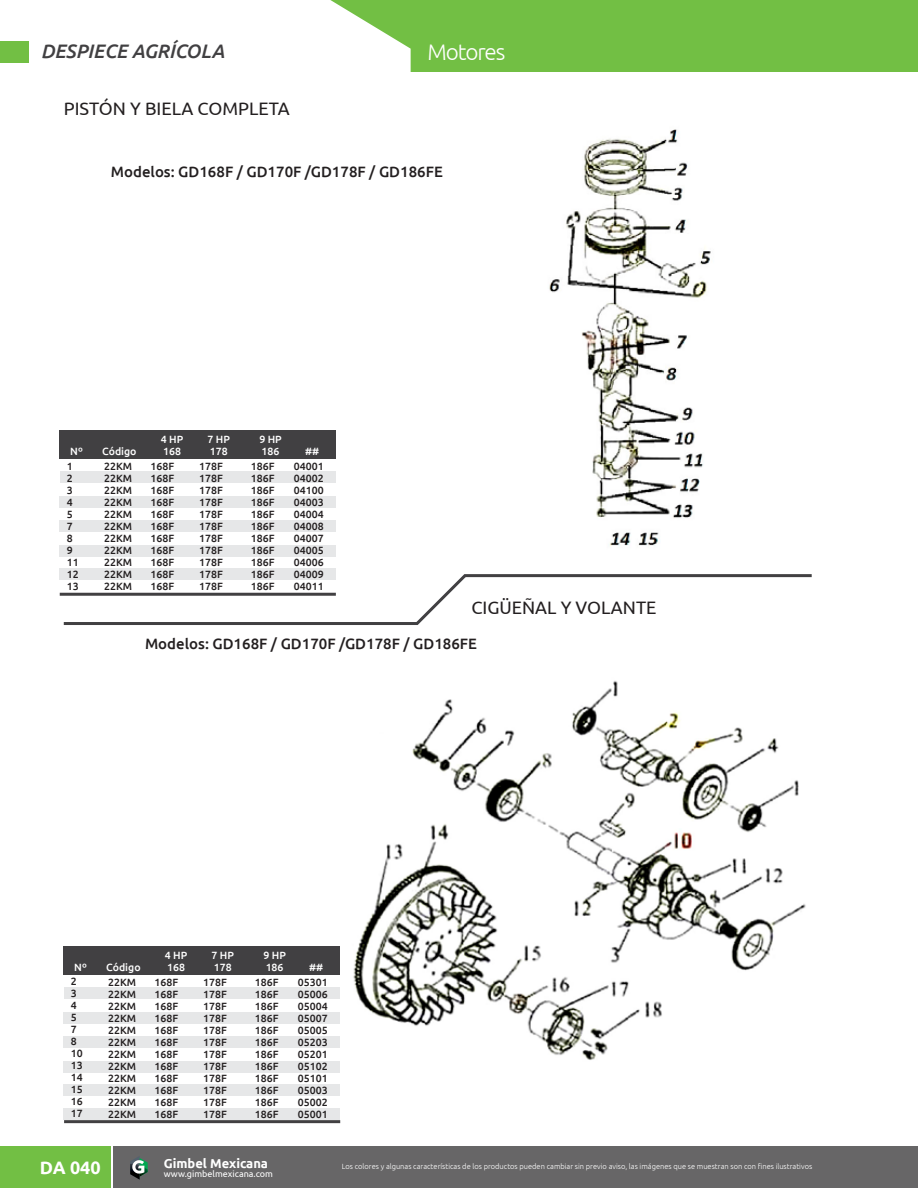
<style>
.page{position:relative;width:918px;height:1188px;background:#fff}
.page>*{position:absolute;margin:0;border:0;box-sizing:border-box;transform-origin:0 0}
.t1{font:300 22.5px "Ubuntu";letter-spacing:-.05em;color:#fff}
.t2{font:italic 500 19.5px "Ubuntu";color:#414042}
.t3{font:18px "Ubuntu";color:#231f20}
.t4{font:700 18px "Ubuntu";color:#fff}
.t5{font:500 15px "Ubuntu";color:#231f20}
.t6{font:700 12.9px "Ubuntu";color:#fff}
.t7{font:500 10.5px/12px "Ubuntu";color:#231f20;text-align:justify}
.t8{font:500 10.5px "Ubuntu";color:#fff}
.t9{font:9px "Ubuntu";color:#fff}
.t10{font:300 7.5px "Ubuntu";color:#fff}
</style>
<div class="page">
<div style="left:0;top:1146px;width:111px;height:42px;background:#72bf44"></div>
<div style="left:113px;top:1146px;width:804px;height:42px;background:#676667"></div>
<svg style="left:130px;top:1156px;width:18px;height:24px"></svg>
<div style="left:0;top:0;width:917px;height:72px;background:#72bf44"></div>
<svg style="left:0;top:0;width:411px;height:72px"></svg>
<div style="left:0;top:41px;width:28px;height:21px;background:#72bf44"></div>
<img style="left:549px;top:129px;width:162px;height:418px">
<img style="left:353px;top:681px;width:453px;height:379px">
<div style="left:60px;top:520px;width:276px;height:12px;background:#e6e7e8"></div>
<div style="left:64px;top:1036px;width:276px;height:12px;background:#e6e7e8"></div>
<div style="left:60px;top:496px;width:276px;height:12px;background:#e6e7e8"></div>
<div style="left:64px;top:1012px;width:276px;height:12px;background:#e6e7e8"></div>
<div style="left:60px;top:568px;width:276px;height:12px;background:#e6e7e8"></div>
<div style="left:64px;top:1084px;width:276px;height:11px;background:#e6e7e8"></div>
<div style="left:64px;top:1108px;width:276px;height:12px;background:#e6e7e8"></div>
<div style="left:60px;top:472px;width:276px;height:11px;background:#e6e7e8"></div>
<div style="left:64px;top:987px;width:276px;height:12px;background:#e6e7e8"></div>
<div style="left:60px;top:545px;width:276px;height:12px;background:#e6e7e8"></div>
<div style="left:64px;top:1061px;width:276px;height:12px;background:#e6e7e8"></div>
<svg style="left:61px;top:574px;width:751px;height:51px"></svg>
<div style="left:60px;top:430px;width:276px;height:29px;background:#414042"></div>
<div style="left:64px;top:946px;width:276px;height:29px;background:#414042"></div>
<hr style="left:60px;top:593px;width:276px;height:3px;background:#414042">
<hr style="left:64px;top:1120px;width:276px;height:3px;background:#414042">
<h2 class="t2" style="left:41px;top:39px;width:185px">DESPIECE AGRÍCOLA</h2>
<h1 class="t1" style="left:428px;top:39px;width:79px">Motores</h1>
<h3 class="t3" style="left:64px;top:98px;width:227px">PISTÓN Y BIELA COMPLETA</h3>
<h3 class="t5" style="left:111px;top:162px;width:333px">Modelos: GD168F / GD170F /GD178F / GD186FE</h3>
<p class="t8" style="left:70px;top:445px;width:14px">Nº</p>
<p class="t7" style="left:67px;top:459px;width:13px;text-align:left">1<br>2<br>3<br>4<br>5<br>7<br>8<br>9<br>11<br>12<br>13</p>
<p class="t8" style="left:102px;top:445px;width:36px">Código</p>
<p class="t7" style="left:104px;top:459px;width:30px">22KM 22KM 22KM 22KM 22KM 22KM 22KM 22KM 22KM 22KM 22KM</p>
<p class="t8" style="left:161px;top:433px;width:24px">4 HP</p>
<p class="t8" style="left:208px;top:433px;width:24px">7 HP</p>
<p class="t8" style="left:259px;top:433px;width:24px">9 HP</p>
<p class="t8" style="left:163px;top:445px;width:19px">168</p>
<p class="t8" style="left:210px;top:445px;width:19px">178</p>
<p class="t8" style="left:262px;top:445px;width:19px">186</p>
<p class="t8" style="left:305px;top:445px;width:16px">##</p>
<p class="t7" style="left:151px;top:459px;width:25px">168F 168F 168F 168F 168F 168F 168F 168F 168F 168F 168F</p>
<p class="t7" style="left:199px;top:460px;width:25px">178F 178F 178F 178F 178F 178F 178F 178F 178F 178F 178F</p>
<p class="t7" style="left:251px;top:460px;width:25px">186F 186F 186F 186F 186F 186F 186F 186F 186F 186F 186F</p>
<p class="t7" style="left:294px;top:460px;width:31px">04001<br>04002<br>04100<br>04003<br>04004<br>04008<br>04007<br>04005<br>04006<br>04009<br>04011</p>
<h3 class="t3" style="left:471px;top:596px;width:187px">CIGÜEÑAL Y VOLANTE</h3>
<h3 class="t5" style="left:145px;top:634px;width:333px">Modelos: GD168F / GD170F /GD178F / GD186FE</h3>
<p class="t8" style="left:74px;top:961px;width:14px">Nº</p>
<p class="t7" style="left:71px;top:975px;width:13px;text-align:left">2<br>3<br>4<br>5<br>7<br>8<br>10<br>13<br>14<br>15<br>16<br>17</p>
<p class="t8" style="left:106px;top:961px;width:36px">Código</p>
<p class="t7" style="left:108px;top:975px;width:30px">22KM 22KM 22KM 22KM 22KM 22KM 22KM 22KM 22KM 22KM 22KM 22KM</p>
<p class="t8" style="left:165px;top:949px;width:24px">4 HP</p>
<p class="t8" style="left:167px;top:961px;width:19px">168</p>
<p class="t7" style="left:155px;top:975px;width:25px">168F 168F 168F 168F 168F 168F 168F 168F 168F 168F 168F 168F</p>
<p class="t8" style="left:212px;top:949px;width:24px">7 HP</p>
<p class="t8" style="left:214px;top:961px;width:19px">178</p>
<p class="t7" style="left:203px;top:975px;width:25px">178F 178F 178F 178F 178F 178F 178F 178F 178F 178F 178F 178F</p>
<p class="t8" style="left:263px;top:949px;width:24px">9 HP</p>
<p class="t8" style="left:266px;top:961px;width:19px">186</p>
<p class="t7" style="left:255px;top:975px;width:25px">186F 186F 186F 186F 186F 186F 186F 186F 186F 186F 186F 186F</p>
<p class="t8" style="left:309px;top:961px;width:16px">##</p>
<p class="t7" style="left:298px;top:976px;width:31px">05301<br>05006<br>05004<br>05007<br>05005<br>05203<br>05201<br>05102<br>05101<br>05003<br>05002<br>05001</p>
<h3 class="t4" style="left:40px;top:1157px;width:62px">DA 040</h3>
<p class="t6" style="left:164px;top:1155px;width:106px">Gimbel Mexicana</p>
<p class="t9" style="left:164px;top:1169px;width:111px">www.gimbelmexicana.com</p>
<p class="t10" style="left:342px;top:1162px;width:472px">Los colores y algunas características de los productos pueden cambiar sin previo aviso, las imágenes que se muestran son con fines ilustrativos</p>
</div>
